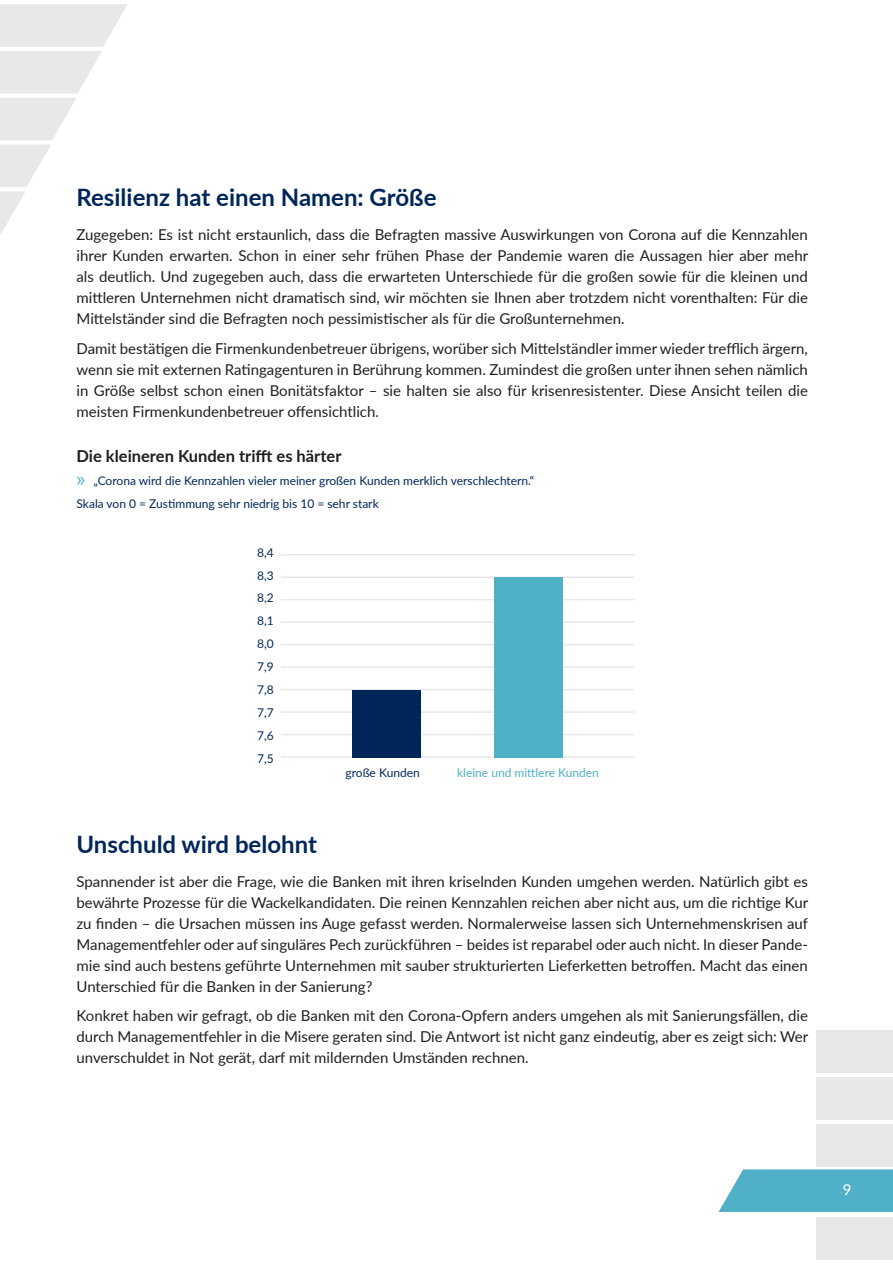
<style>
.page{position:relative;width:893px;height:1263px;background:#fff}
.page>*{position:absolute;margin:0;border:0;box-sizing:border-box;transform-origin:0 0}
.t1{font:700 24px "Lato";color:#002659}
.H4_-_diagramme{font:700 16.5px "Lato";color:#1f1f1f}
.t2{font:15px/21px "Lato";color:#1f1f1f;text-align:justify}
.t3{font:15px "Lato";color:#fff}
.Beschriftung_blue{font:12px "Lato";color:#002659}
.Beschriftung_blue-2{font:12px "Lato";color:#4fb0c7}
.s1{font-family:"Myriad Pro";font-size:21px;color:#4fb0c7}
</style>
<div class="page">
<svg style="left:719px;top:1169px;width:174px;height:43px;background:#5cb6cb"></svg>
<div style="left:816px;top:1030px;width:77px;height:43px;background:#e8e8e8"></div>
<div style="left:816px;top:1077px;width:77px;height:42px;background:#e8e8e8"></div>
<div style="left:816px;top:1124px;width:77px;height:42px;background:#e8e8e8"></div>
<div style="left:816px;top:1217px;width:77px;height:43px;background:#e8e8e8"></div>
<svg style="left:0;top:4px;width:127px;height:230px"></svg>
<hr style="left:281px;top:756px;width:353px;height:2px;background:#e8e8e8">
<hr style="left:281px;top:734px;width:353px;height:1px;background:#e8e8e8">
<hr style="left:281px;top:711px;width:353px;height:2px;background:#e8e8e8">
<hr style="left:281px;top:689px;width:353px;height:1px;background:#e8e8e8">
<hr style="left:281px;top:666px;width:353px;height:2px;background:#e8e8e8">
<hr style="left:281px;top:644px;width:353px;height:1px;background:#e8e8e8">
<hr style="left:281px;top:621px;width:353px;height:2px;background:#e8e8e8">
<hr style="left:281px;top:599px;width:353px;height:1px;background:#e8e8e8">
<hr style="left:281px;top:576px;width:353px;height:2px;background:#e8e8e8">
<hr style="left:281px;top:554px;width:353px;height:1px;background:#e8e8e8">
<div style="left:494px;top:577px;width:68px;height:180px;background:#4fb0c7"></div>
<div style="left:353px;top:690px;width:68px;height:67px;background:#002659"></div>
<h3 class="t1" style="left:77px;top:180px;width:362px">Resilienz hat einen Namen: Größe</h3>
<p class="t2" style="left:77px;top:224px;width:733px">Zugegeben: Es ist nicht erstaunlich, dass die Befragten massive Auswirkungen von Corona auf die Kennzahlen ihrer Kunden erwarten. Schon in einer sehr frühen Phase der Pandemie waren die Aussagen hier aber mehr als deutlich. Und zugegeben auch, dass die erwarteten Unterschiede für die großen sowie für die kleinen und mittleren Unternehmen nicht dramatisch sind, wir möchten sie Ihnen aber trotzdem nicht vorenthalten: Für die Mittelständer sind die Befragten noch pessimistischer als für die Großunternehmen.</p>
<p class="t2" style="left:77px;top:337px;width:733px">Damit bestätigen die Firmenkundenbetreuer übrigens, worüber sich Mittelständler immer wieder trefflich ärgern, wenn sie mit externen Ratingagenturen in Berührung kommen. Zumindest die großen unter ihnen sehen nämlich in Größe selbst schon einen Bonitätsfaktor – sie halten sie also für krisenresistenter. Diese Ansicht teilen die meisten Firmenkundenbetreuer offensichtlich.</p>
<p class="H4_-_diagramme" style="left:77px;top:444px;width:266px">Die kleineren Kunden trifft es härter</p>
<p class="Beschriftung_blue" style="left:77px;top:472px;width:459px"><span class="s1">»</span> „Corona wird die Kennzahlen vieler meiner großen Kunden merklich verschlechtern.“</p>
<p class="Beschriftung_blue" style="left:77px;top:495px;width:304px">Skala von 0 = Zustimmung sehr niedrig bis 10 = sehr stark</p>
<p class="Beschriftung_blue" style="left:257px;top:544px;width:18px">8,4</p>
<p class="Beschriftung_blue" style="left:257px;top:567px;width:18px">8,3</p>
<p class="Beschriftung_blue" style="left:257px;top:589px;width:18px">8,2</p>
<p class="Beschriftung_blue" style="left:257px;top:612px;width:18px">8,1</p>
<p class="Beschriftung_blue" style="left:257px;top:635px;width:18px">8,0</p>
<p class="Beschriftung_blue" style="left:257px;top:658px;width:18px">7,9</p>
<p class="Beschriftung_blue" style="left:257px;top:681px;width:18px">7,8</p>
<p class="Beschriftung_blue" style="left:257px;top:704px;width:18px">7,7</p>
<p class="Beschriftung_blue" style="left:257px;top:727px;width:18px">7,6</p>
<p class="Beschriftung_blue" style="left:257px;top:750px;width:18px">7,5</p>
<p class="Beschriftung_blue" style="left:345px;top:764px;width:76px">große Kunden</p>
<p class="Beschriftung_blue-2" style="left:457px;top:764px;width:143px">kleine und mittlere Kunden</p>
<h3 class="t1" style="left:77px;top:826px;width:242px">Unschuld wird belohnt</h3>
<p class="t2" style="left:77px;top:870px;width:733px">Spannender ist aber die Frage, wie die Banken mit ihren kriselnden Kunden umgehen werden. Natürlich gibt es bewährte Prozesse für die Wackelkandidaten. Die reinen Kennzahlen reichen aber nicht aus, um die richtige Kur zu finden – die Ursachen müssen ins Auge gefasst werden. Normalerweise lassen sich Unternehmenskrisen auf Managementfehler oder auf singuläres Pech zurückführen – beides ist reparabel oder auch nicht. In dieser Pande&shy;mie sind auch bestens geführte Unternehmen mit sauber strukturierten Lieferketten betroffen. Macht das einen Unterschied für die Banken in der Sanierung?</p>
<p class="t2" style="left:77px;top:1005px;width:733px">Konkret haben wir gefragt, ob die Banken mit den Corona-Opfern anders umgehen als mit Sanierungsfällen, die durch Managementfehler in die Misere geraten sind. Die Antwort ist nicht ganz eindeutig, aber es zeigt sich: Wer unverschuldet in Not gerät, darf mit mildernden Umständen rechnen.</p>
<p class="t3" style="left:843px;top:1179px;width:10px">9</p>
</div>
